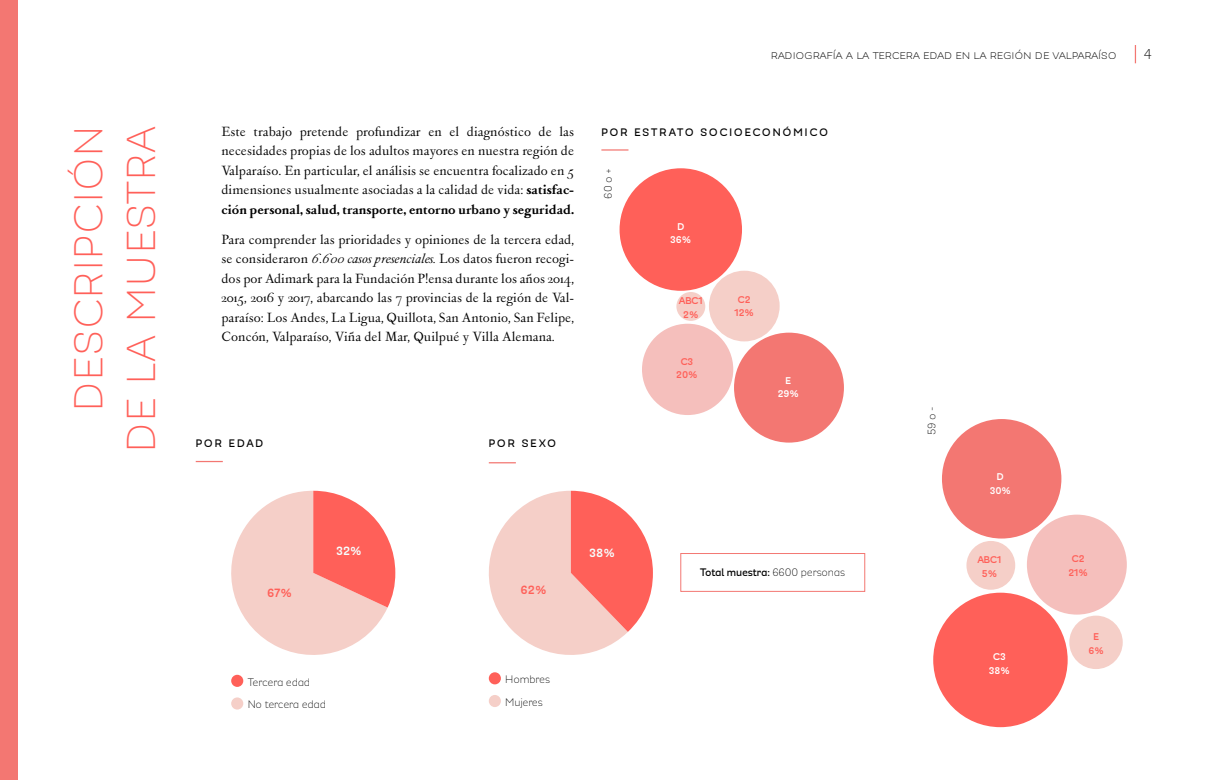
<style>
.page{position:relative;width:1205px;height:780px;background:#fff}
.page>*{position:absolute;margin:0;border:0;box-sizing:border-box;transform-origin:0 0}
.t1{font:300 46.25px/52.5px "Modernica";letter-spacing:.035em;color:#ff6059;text-align:right}
.t2{font:16.25px/19.5px "Peleguer";color:#000;text-align:justify}
.t3{font:300 16.25px "Modernica";color:#000}
.t4{font:300 15px "Modernica";letter-spacing:-.02em;color:#000}
.t5{font:700 13.75px "Modernica";color:#ff6059}
.t6{font:700 13.75px "Modernica";color:#f5ffff}
.t7{font:500 12.5px "Modernica";letter-spacing:.16em;color:#000}
.t8{font:300 12.5px/22.1px "Modernica";letter-spacing:-.005em;color:#000}
.t9{font:700 11.25px/13.5px "Modernica";color:#ff6059;text-align:center}
.t10{font:700 11.25px/13.5px "Modernica";color:#fff;text-align:center}
.s1{font-weight:700}
.s2{font-style:italic}
.s3{font-weight:300}
</style>
<div class="page">
<div style="left:231px;top:674px;width:12px;height:12px;background:#ff6059;border-radius:50%"></div>
<div style="left:231px;top:697px;width:12px;height:12px;background:#f5cfc8;border-radius:50%"></div>
<div style="left:489px;top:672px;width:12px;height:12px;background:#ff6059;border-radius:50%"></div>
<div style="left:489px;top:695px;width:12px;height:12px;background:#f5cfc8;border-radius:50%"></div>
<svg style="left:231px;top:490px;width:164px;height:165px"></svg>
<svg style="left:489px;top:490px;width:164px;height:165px"></svg>
<div style="left:676px;top:292px;width:29px;height:29px;background:#f5cfc8;border-radius:50%"></div>
<div style="left:709px;top:271px;width:70px;height:70px;background:#f5cfc8;border-radius:50%"></div>
<div style="left:642px;top:324px;width:91px;height:91px;background:#f5bfbc;border-radius:50%"></div>
<div style="left:619px;top:168px;width:123px;height:123px;background:#ff6059;border-radius:50%"></div>
<div style="left:734px;top:332px;width:110px;height:110px;background:#f37772;border-radius:50%"></div>
<div style="left:966px;top:541px;width:49px;height:48px;background:#f5cfc8;border-radius:50%"></div>
<div style="left:1027px;top:514px;width:100px;height:100px;background:#f5bfbc;border-radius:50%"></div>
<div style="left:933px;top:592px;width:134px;height:135px;background:#ff6059;border-radius:50%"></div>
<div style="left:942px;top:419px;width:119px;height:119px;background:#f37772;border-radius:50%"></div>
<div style="left:1069px;top:615px;width:53px;height:54px;background:#f5cfc8;border-radius:50%"></div>
<hr style="left:601px;top:149px;width:27px;height:2px;background:#f37772">
<svg style="left:196px;top:461px;width:27px;height:1px"></svg>
<svg style="left:489px;top:462px;width:27px;height:1px"></svg>
<div style="left:680px;top:553px;width:185px;height:38px;border:1px solid #f37772"></div>
<svg style="left:1135px;top:45px;width:1px;height:18px"></svg>
<div style="left:0;top:0;width:17px;height:780px;background:#f37772"></div>
<h1 class="t1" style="left:63px;top:452px;width:327px;rotate:-90deg">DESCRIPCIÓN<br>DE LA MUESTRA</h1>
<p class="t4" style="left:771px;top:48px;width:347px">radiografía a la tercera edad en la región de valparaíso</p>
<p class="t3" style="left:1143px;top:47px;width:10px">4</p>
<p class="t2" style="left:221px;top:121px;width:354px">Este trabajo pretende profundizar en el diagnóstico de las necesidades propias de los adultos mayores en nuestra región de Valparaíso. En particular, el análisis se encuentra focalizado en 5 dimensiones usualmente asociadas a la calidad de vida: <span class="s1">satisfac&shy;ción personal, salud, transporte, entorno urbano y seguridad.</span></p>
<p class="t2" style="left:221px;top:229px;width:354px">Para comprender las prioridades y opiniones de la tercera edad, se consideraron <span class="s2">6.600 casos presenciales.</span> Los datos fueron recogi&shy;dos por Adimark para la Fundación P!ensa durante los años 2014, 2015, 2016 y 2017, abarcando las 7 provincias de la región de Val&shy;paraíso: Los Andes, La Ligua, Quillota, San Antonio, San Felipe, Concón, Valparaíso, Viña del Mar, Quilpué y Villa Alemana.</p>
<p class="t7" style="left:196px;top:438px;width:69px">POR EDAD</p>
<p class="t7" style="left:489px;top:438px;width:68px">POR SEXO</p>
<p class="t7" style="left:601px;top:126px;width:228px">POR ESTRATO SOCIOECONÓMICO</p>
<p class="t8" style="left:597px;top:198px;width:32px;rotate:-90deg">60 o +</p>
<p class="t10" style="left:670px;top:220px;width:23px">D<br>36%</p>
<p class="t9" style="left:679px;top:294px;width:25px">ABC1<br>2%</p>
<p class="t9" style="left:676px;top:355px;width:23px">C3<br>20%</p>
<p class="t9" style="left:734px;top:293px;width:21px">C2<br>12%</p>
<p class="t10" style="left:778px;top:374px;width:23px">E<br>29%</p>
<p class="t5" style="left:267px;top:586px;width:26px">67%</p>
<p class="t6" style="left:336px;top:544px;width:27px">32%</p>
<p class="t5" style="left:520px;top:584px;width:28px">62%</p>
<p class="t8" style="left:248px;top:671px;width:80px">Tercera edad<br>No tercera edad</p>
<p class="t8" style="left:505px;top:668px;width:46px">Hombres<br>Mujeres</p>
<p class="t6" style="left:589px;top:546px;width:27px">38%</p>
<p class="t7" style="left:700px;top:566px;width:147px">Total muestra: <span class="s3">6600 personas</span></p>
<p class="t8" style="left:921px;top:435px;width:30px;rotate:-90deg">59 o -</p>
<p class="t10" style="left:990px;top:470px;width:23px">D<br>30%</p>
<p class="t9" style="left:977px;top:553px;width:25px">ABC1<br>5%</p>
<p class="t10" style="left:989px;top:650px;width:23px">C3<br>38%</p>
<p class="t9" style="left:1068px;top:552px;width:21px">C2<br>21%</p>
<p class="t9" style="left:1088px;top:630px;width:17px">E<br>6%</p>
</div>
